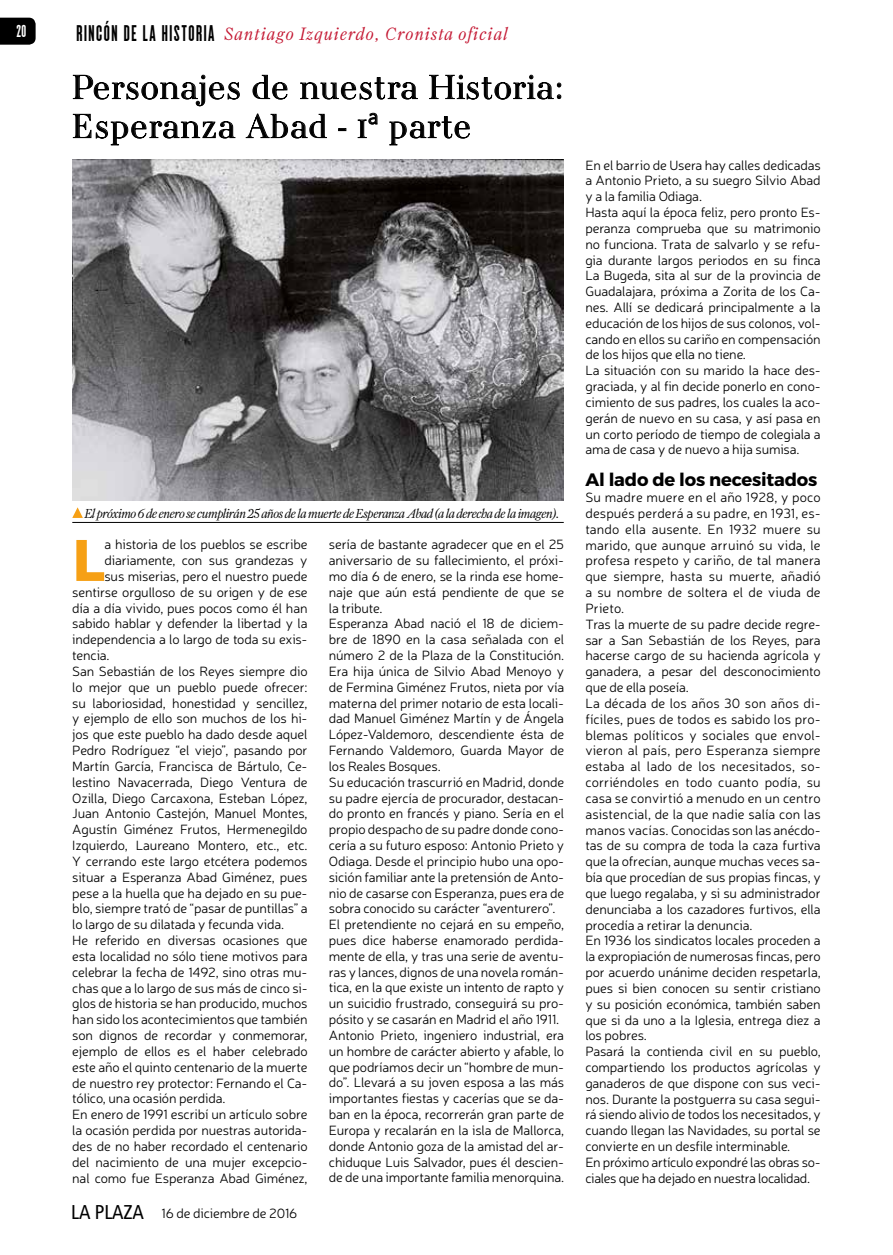
<style>
.page{position:relative;width:893px;height:1255px;background:#fff}
.page>*{position:absolute;margin:0;border:0;box-sizing:border-box;transform-origin:0 0}
.t1{font:700 58.5px "Montserrat";color:#f6a015}
.t2{font:300 34.5px/39px "AW Conqueror Didot";letter-spacing:.03em;color:#000}
.t3{font:italic 300 18px "Farnham Display";letter-spacing:.06em;color:#c31631}
.t4{font:700 18px "Montserrat";letter-spacing:-.01em;color:#000}
.t5{font:700 15px "Cactus";color:#fff}
.t6{font:300 13.5px/15.8px "Neris";letter-spacing:-.01em;color:#000}
.t7{font:italic 300 13.2px "Farnham Display";letter-spacing:-.035em;color:#000}
.s1{font-family:"Cactus";font-weight:700;font-style:normal;font-size:19.5px;color:#000}
.s2{font-family:"Frutiger LT Std";font-stretch:condensed}
.s3{font-family:"Frutiger LT Std";font-weight:400;font-stretch:condensed;font-size:19.95px}
</style>
<div class="page">
<svg style="left:0;top:18px;width:36px;height:27px"></svg>
<svg style="left:73px;top:74px;width:488px;height:71px"></svg>
<svg style="left:72px;top:507px;width:11px;height:11px"></svg>
<hr style="left:72px;top:522px;width:492px;height:1px;background:#000">
<img style="left:72px;top:159px;width:492px;height:341px">
<p class="t5" style="left:16px;top:21px;width:11px">20</p>
<h3 class="t3" style="left:77px;top:24px;width:433px"><span class="s1">RINCÓN DE LA HISTORIA</span> Santiago Izquierdo, Cronista oficial</h3>
<h2 class="t2" style="left:72px;top:67px;width:493px">Personajes de nuestra Historia:<br>Esperanza Abad - 1<span class="s2">ª</span> parte</h2>
<p class="t7" style="left:84px;top:506px;width:477px">El próximo 6 de enero se cumplirán 25 años de la muerte de Esperanza Abad (a la derecha de la imagen).</p>
<h1 class="t1" style="left:72px;top:524px;width:34px">L</h1>
<p class="t6" style="left:104px;top:536px;width:205px">a historia de los pueblos se escribe</p>
<p class="t6" style="left:104px;top:552px;width:205px">diariamente, con sus grandezas y</p>
<p class="t6" style="left:104px;top:568px;width:205px">sus miserias, pero el nuestro puede</p>
<p class="t6" style="left:72px;top:583px;width:237px">sentirse orgulloso de su origen y de ese</p>
<p class="t6" style="left:72px;top:599px;width:237px">día a día vivido, pues pocos como él han</p>
<p class="t6" style="left:72px;top:615px;width:237px">sabido hablar y defender la libertad y la</p>
<p class="t6" style="left:72px;top:631px;width:237px">independencia a lo largo de toda su exis-</p>
<p class="t6" style="left:72px;top:647px;width:39px">tencia.</p>
<p class="t6" style="left:72px;top:663px;width:237px">San Sebastián de los Reyes siempre dio</p>
<p class="t6" style="left:72px;top:678px;width:237px">lo mejor que un pueblo puede ofrecer:</p>
<p class="t6" style="left:72px;top:694px;width:237px">su laboriosidad, honestidad y sencillez,</p>
<p class="t6" style="left:72px;top:710px;width:237px">y ejemplo de ello son muchos de los hi-</p>
<p class="t6" style="left:72px;top:726px;width:237px">jos que este pueblo ha dado desde aquel</p>
<p class="t6" style="left:72px;top:742px;width:237px">Pedro Rodríguez “el viejo”, pasando por</p>
<p class="t6" style="left:72px;top:757px;width:237px">Martín García, Francisca de Bártulo, Ce-</p>
<p class="t6" style="left:72px;top:773px;width:237px">lestino Navacerrada, Diego Ventura de</p>
<p class="t6" style="left:72px;top:789px;width:237px">Ozilla, Diego Carcaxona, Esteban López,</p>
<p class="t6" style="left:72px;top:805px;width:237px">Juan Antonio Castejón, Manuel Montes,</p>
<p class="t6" style="left:72px;top:821px;width:237px">Agustín Giménez Frutos, Hermenegildo</p>
<p class="t6" style="left:72px;top:837px;width:237px">Izquierdo, Laureano Montero, etc., etc.</p>
<p class="t6" style="left:72px;top:852px;width:237px">Y cerrando este largo etcétera podemos</p>
<p class="t6" style="left:72px;top:868px;width:237px">situar a Esperanza Abad Giménez, pues</p>
<p class="t6" style="left:72px;top:884px;width:237px">pese a la huella que ha dejado en su pue-</p>
<p class="t6" style="left:72px;top:900px;width:237px">blo, siempre trató de “pasar de puntillas” a</p>
<p class="t6" style="left:72px;top:916px;width:213px">lo largo de su dilatada y fecunda vida.</p>
<p class="t6" style="left:72px;top:932px;width:237px">He referido en diversas ocasiones que</p>
<p class="t6" style="left:72px;top:947px;width:237px">esta localidad no sólo tiene motivos para</p>
<p class="t6" style="left:72px;top:963px;width:237px">celebrar la fecha de 1492, sino otras mu-</p>
<p class="t6" style="left:72px;top:979px;width:237px">chas que a lo largo de sus más de cinco si-</p>
<p class="t6" style="left:72px;top:995px;width:237px">glos de historia se han producido, muchos</p>
<p class="t6" style="left:72px;top:1011px;width:237px">han sido los acontecimientos que también</p>
<p class="t6" style="left:72px;top:1026px;width:237px">son dignos de recordar y conmemorar,</p>
<p class="t6" style="left:72px;top:1042px;width:237px">ejemplo de ellos es el haber celebrado</p>
<p class="t6" style="left:72px;top:1058px;width:237px">este año el quinto centenario de la muerte</p>
<p class="t6" style="left:72px;top:1074px;width:237px">de nuestro rey protector: Fernando el Ca-</p>
<p class="t6" style="left:72px;top:1090px;width:155px">tólico, una ocasión perdida.</p>
<p class="t6" style="left:72px;top:1106px;width:237px">En enero de 1991 escribí un artículo sobre</p>
<p class="t6" style="left:72px;top:1121px;width:237px">la ocasión perdida por nuestras autorida-</p>
<p class="t6" style="left:72px;top:1137px;width:237px">des de no haber recordado el centenario</p>
<p class="t6" style="left:72px;top:1153px;width:237px">del nacimiento de una mujer excepcio-</p>
<p class="t6" style="left:72px;top:1169px;width:237px">nal como fue Esperanza Abad Giménez,</p>
<p class="t6" style="left:71px;top:1205px;width:228px"><span class="s3">LA PLAZA</span> 16 de diciembre de 2016</p>
<p class="t6" style="left:329px;top:536px;width:237px">sería de bastante agradecer que en el 25 aniversario de su fallecimiento, el próxi&shy;mo día 6 de enero, se la rinda ese home&shy;naje que aún está pendiente de que se la tribute.<br>Esperanza Abad nació el 18 de diciem&shy;bre de 1890 en la casa señalada con el número 2 de la Plaza de la Constitución.<br>Era hija única de Silvio Abad Menoyo y de Fermina Giménez Frutos, nieta por vía materna del primer notario de esta locali&shy;dad Manuel Giménez Martín y de Ángela López-Valdemoro, descendiente ésta de Fernando Valdemoro, Guarda Mayor de los Reales Bosques.<br>Su educación trascurrió en Madrid, donde su padre ejercía de procurador, destacan&shy;do pronto en francés y piano. Sería en el propio despacho de su padre donde cono&shy;cería a su futuro esposo: Antonio Prieto y Odiaga. Desde el principio hubo una opo&shy;sición familiar ante la pretensión de Anto&shy;nio de casarse con Esperanza, pues era de sobra conocido su carácter “aventurero”.<br>El pretendiente no cejará en su empeño, pues dice haberse enamorado perdida&shy;mente de ella, y tras una serie de aventu&shy;ras y lances, dignos de una novela román&shy;tica, en la que existe un intento de rapto y un suicidio frustrado, conseguirá su pro&shy;pósito y se casarán en Madrid el año 1911.<br>Antonio Prieto, ingeniero industrial, era un hombre de carácter abierto y afable, lo que podríamos decir un “hombre de mun&shy;do”. Llevará a su joven esposa a las más importantes fiestas y cacerías que se da&shy;ban en la época, recorrerán gran parte de Europa y recalarán en la isla de Mallorca, donde Antonio goza de la amistad del ar&shy;chiduque Luis Salvador, pues él descien&shy;de de una importante familia menorquina.</p>
<p class="t6" style="left:585px;top:156px;width:237px">En el barrio de Usera hay calles dedicadas a Antonio Prieto, a su suegro Silvio Abad y a la familia Odiaga.<br>Hasta aquí la época feliz, pero pronto Es&shy;peranza comprueba que su matrimonio no funciona. Trata de salvarlo y se refu&shy;gia durante largos periodos en su finca La Bugeda, sita al sur de la provincia de Guadalajara, próxima a Zorita de los Ca&shy;nes. Allí se dedicará principalmente a la educación de los hijos de sus colonos, vol&shy;cando en ellos su cariño en compensación de los hijos que ella no tiene.<br>La situación con su marido la hace des&shy;graciada, y al fin decide ponerlo en cono&shy;cimiento de sus padres, los cuales la aco&shy;gerán de nuevo en su casa, y así pasa en un corto período de tiempo de colegiala a ama de casa y de nuevo a hija sumisa.</p>
<h3 class="t4" style="left:585px;top:468px;width:234px">Al lado de los necesitados</h3>
<p class="t6" style="left:585px;top:489px;width:237px">Su madre muere en el año 1928, y poco después perderá a su padre, en 1931, es&shy;tando ella ausente. En 1932 muere su marido, que aunque arruinó su vida, le profesa respeto y cariño, de tal manera que siempre, hasta su muerte, añadió a su nombre de soltera el de viuda de Prieto.<br>Tras la muerte de su padre decide regre&shy;sar a San Sebastián de los Reyes, para hacerse cargo de su hacienda agrícola y ganadera, a pesar del desconocimiento que de ella poseía.<br>La década de los años 30 son años di&shy;fíciles, pues de todos es sabido los pro&shy;blemas políticos y sociales que envol&shy;vieron al país, pero Esperanza siempre estaba al lado de los necesitados, so&shy;corriéndoles en todo cuanto podía, su casa se convirtió a menudo en un centro asistencial, de la que nadie salía con las manos vacías. Conocidas son las anécdo&shy;tas de su compra de toda la caza furtiva que la ofrecían, aunque muchas veces sa&shy;bía que procedían de sus propias fincas, y que luego regalaba, y si su administrador denunciaba a los cazadores furtivos, ella procedía a retirar la denuncia.<br>En 1936 los sindicatos locales proceden a la expropiación de numerosas fincas, pero por acuerdo unánime deciden respetarla, pues si bien conocen su sentir cristiano y su posición económica, también saben que si da uno a la Iglesia, entrega diez a los pobres.<br>Pasará la contienda civil en su pueblo, compartiendo los productos agrícolas y ganaderos de que dispone con sus veci&shy;nos. Durante la postguerra su casa segui&shy;rá siendo alivio de todos los necesitados, y cuando llegan las Navidades, su portal se convierte en un desfile interminable.<br>En próximo artículo expondré las obras so&shy;ciales que ha dejado en nuestra localidad.</p>
</div>
